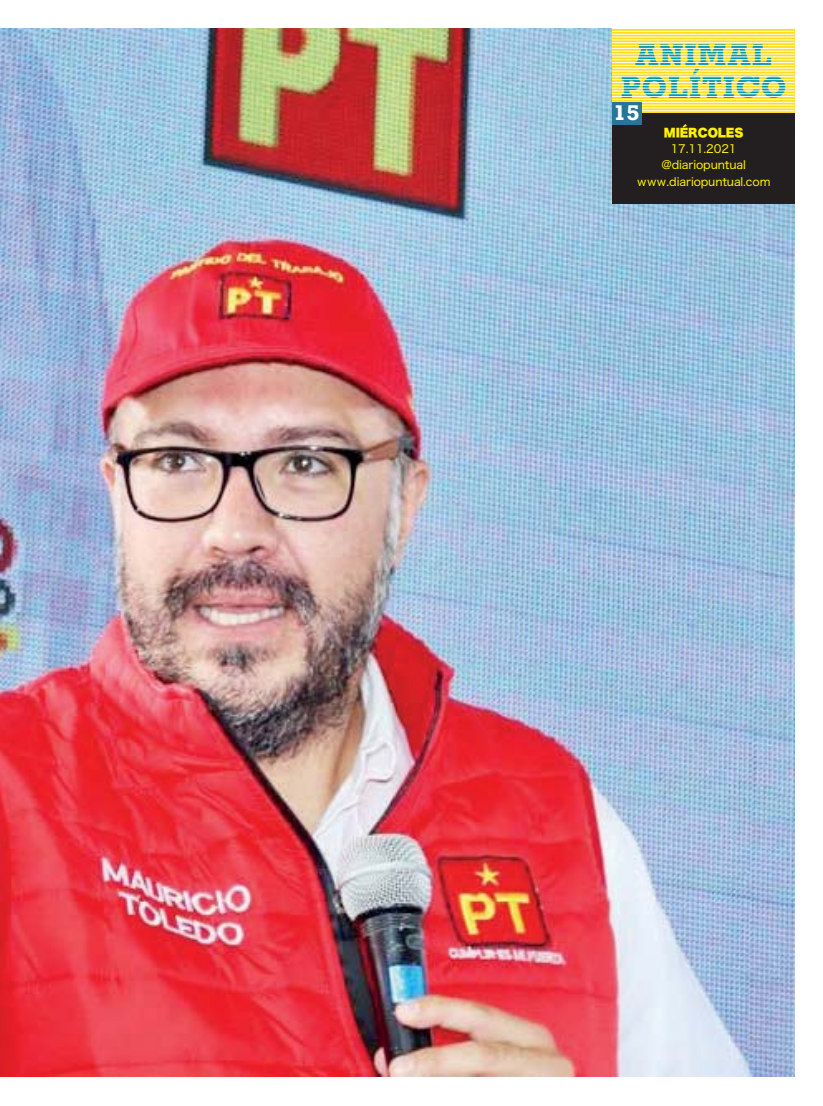
<style>
.page{position:relative;width:823px;height:1106px;background:#fff}
.page>*{position:absolute;margin:0;border:0;box-sizing:border-box;transform-origin:0 0}
.t1{font:700 30px/32.3px "Geometric Slab 703 BT Xtra";letter-spacing:.05em;color:#0097a7;text-align:center}
.t2{font:700 20px "Rockwell";color:#fff}
.t3{font:11.3px/16.4px "Hiragino Sans W4 90 msp RKSJ H";letter-spacing:-.01em;color:#fff200;text-align:center}
.t4{font:11.3px "Hiragino Sans W9 90 msp RKSJ H";letter-spacing:-.01em;color:#fff200}
</style>
<div class="page">
<img style="left:0;top:28px;width:794px;height:1048px">
<svg style="left:612px;top:29px;width:182px;height:84px;background:#fee03b"></svg>
<div style="left:612px;top:113px;width:182px;height:91px;background:#231f20"></div>
<hr style="left:611px;top:73px;width:183px;height:1px;background:#fff">
<hr style="left:611px;top:76px;width:183px;height:1px;background:#fff">
<hr style="left:611px;top:79px;width:183px;height:1px;background:#fff">
<hr style="left:611px;top:82px;width:183px;height:1px;background:#fff">
<hr style="left:611px;top:85px;width:183px;height:1px;background:#fff">
<hr style="left:611px;top:88px;width:183px;height:1px;background:#fff">
<hr style="left:611px;top:90px;width:183px;height:1px;background:#fff">
<hr style="left:611px;top:93px;width:183px;height:1px;background:#fff">
<hr style="left:611px;top:96px;width:183px;height:1px;background:#fff">
<hr style="left:611px;top:99px;width:183px;height:1px;background:#fff">
<hr style="left:611px;top:102px;width:183px;height:1px;background:#fff">
<hr style="left:611px;top:105px;width:183px;height:1px;background:#fff">
<hr style="left:611px;top:107px;width:183px;height:1px;background:#fff">
<hr style="left:611px;top:110px;width:183px;height:1px;background:#fff">
<hr style="left:611px;top:28px;width:183px;height:1px;background:#fff">
<hr style="left:611px;top:31px;width:183px;height:1px;background:#fff">
<hr style="left:611px;top:34px;width:183px;height:1px;background:#fff">
<hr style="left:611px;top:37px;width:183px;height:1px;background:#fff">
<hr style="left:611px;top:39px;width:183px;height:1px;background:#fff">
<hr style="left:611px;top:42px;width:183px;height:1px;background:#fff">
<hr style="left:611px;top:45px;width:183px;height:1px;background:#fff">
<hr style="left:611px;top:48px;width:183px;height:1px;background:#fff">
<hr style="left:611px;top:51px;width:183px;height:1px;background:#fff">
<hr style="left:611px;top:54px;width:183px;height:1px;background:#fff">
<hr style="left:611px;top:56px;width:183px;height:1px;background:#fff">
<hr style="left:611px;top:59px;width:183px;height:1px;background:#fff">
<hr style="left:611px;top:62px;width:183px;height:1px;background:#fff">
<hr style="left:611px;top:65px;width:183px;height:1px;background:#fff">
<hr style="left:611px;top:68px;width:183px;height:1px;background:#fff">
<hr style="left:611px;top:71px;width:183px;height:1px;background:#fff">
<div style="left:612px;top:102px;width:29px;height:22px;background:#277598"></div>
<h1 class="t1" style="left:620px;top:39px;width:166px">ANIMAL<br>POLÍTICO</h1>
<h2 class="t2" style="left:613px;top:106px;width:28px">15</h2>
<p class="t4" style="left:663px;top:128px;width:81px">MIÉRCOLES</p>
<p class="t3" style="left:636px;top:142px;width:135px">17.11.2021 @diariopuntual www.diariopuntual.com</p>
</div>
